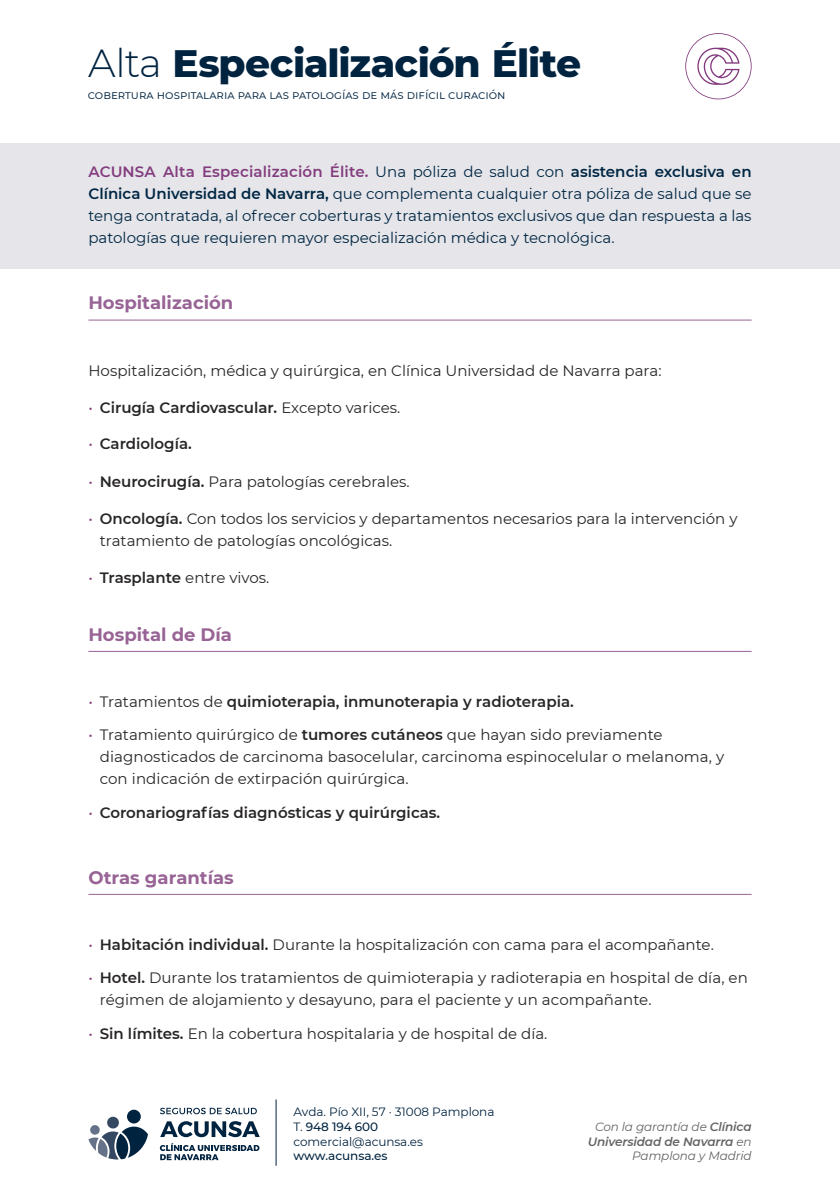
<style>
.page{position:relative;width:840px;height:1191px;background:#fff}
.page>*{position:absolute;margin:0;border:0;box-sizing:border-box;transform-origin:0 0}
.t1{font:800 39px "Montserrat";letter-spacing:-.03em;color:#002340}
.t2{font:700 18px "Montserrat";color:#986395}
.t3{font:15px/22px "Montserrat";color:#282526}
.t4{font:15px/22px "Montserrat";color:#002643;text-align:justify}
.t5{font:600 15px "Montserrat";color:#282526}
.t6{font:12px/14.6px "Montserrat";letter-spacing:-.005em;color:#002340}
.t7{font:italic 12px/14.6px "Montserrat";letter-spacing:-.01em;color:#636366;text-align:right}
.t8{font:500 12px "Montserrat";letter-spacing:-.005em;color:#002340}
.s1{font-weight:300}
.s2{font-weight:600;color:#833c7e}
.s3{font-weight:600}
.s4{font-weight:400;color:#81387c}
.s5{font-weight:400}
.s6{color:#81387c}
.s7{font-weight:500}
</style>
<div class="page">
<svg style="left:685px;top:33px;width:66px;height:66px"></svg>
<svg style="left:88px;top:1109px;width:60px;height:50px"></svg>
<svg style="left:160px;top:1121px;width:99px;height:16px"></svg>
<svg style="left:160px;top:1143px;width:99px;height:17px"></svg>
<svg style="left:160px;top:1107px;width:97px;height:7px"></svg>
<hr style="left:275px;top:1099px;width:1px;height:66px;background:#002340">
<div style="left:0;top:144px;width:839px;height:125px;background:#e6e6ea"></div>
<hr style="left:88px;top:320px;width:663px;height:1px;background:#986395">
<hr style="left:88px;top:651px;width:663px;height:1px;background:#986395">
<hr style="left:88px;top:894px;width:663px;height:1px;background:#986395">
<h1 class="t1" style="left:88px;top:35px;width:494px"><span class="s1">Alta</span> Especialización Élite</h1>
<p class="t6" style="left:88px;top:87px;width:419px">cobertura hospitalaria para las patologías de más difícil curación</p>
<p class="t4" style="left:88px;top:160px;width:664px"><span class="s2">ACUNSA Alta Especialización Élite.</span> Una póliza de salud con <span class="s3">asistencia exclusiva en Clínica Universidad de Navarra,</span> que complementa cualquier otra póliza de salud que se tenga contratada, al ofrecer coberturas y tratamientos exclusivos que dan respuesta a las patologías que requieren mayor especialización médica y tecnológica.</p>
<p class="t2" style="left:88px;top:290px;width:146px">Hospitalización</p>
<p class="t3" style="left:88px;top:359px;width:574px">Hospitalización, médica y quirúrgica, en Clínica Universidad de Navarra para:</p>
<p class="t5" style="left:88px;top:397px;width:313px"><span class="s4">•</span> Cirugía Cardiovascular. <span class="s5">Excepto varices.</span></p>
<p class="t5" style="left:88px;top:433px;width:105px"><span class="s4">•</span> Cardiología.</p>
<p class="t3" style="left:88px;top:470px;width:322px"><span class="s6">•</span> <span class="s3">Neurocirugía.</span> Para patologías cerebrales.</p>
<p class="t3" style="left:100px;top:507px;width:639px;text-indent:-11px"><span class="s6">•</span> <span class="s3">Oncología.</span> Con todos los servicios y departamentos necesarios para la intervención y tratamiento de patologías oncológicas.</p>
<p class="t3" style="left:88px;top:566px;width:182px"><span class="s6">•</span> <span class="s3">Trasplante</span> entre vivos.</p>
<p class="t2" style="left:88px;top:621px;width:145px">Hospital de Día</p>
<p class="t5" style="left:88px;top:691px;width:486px"><span class="s4">•</span> <span class="s5">Tratamientos de</span> quimioterapia, inmunoterapia y radioterapia.</p>
<p class="t3" style="left:100px;top:723px;width:625px;text-indent:-11px"><span class="s6">•</span> Tratamiento quirúrgico de <span class="s3">tumores cutáneos</span> que hayan sido previamente diagnosticados de carcinoma basocelular, carcinoma espinocelular o melanoma, y con indicación de extirpación quirúrgica.</p>
<p class="t5" style="left:88px;top:802px;width:353px"><span class="s4">•</span> Coronariografías diagnósticas y quirúrgicas.</p>
<p class="t2" style="left:88px;top:864px;width:147px">Otras garantías</p>
<p class="t3" style="left:88px;top:933px;width:626px"><span class="s6">•</span> <span class="s3">Habitación individual.</span> Durante la hospitalización con cama para el acompañante.</p>
<p class="t3" style="left:100px;top:966px;width:649px;text-indent:-11px"><span class="s6">•</span> <span class="s3">Hotel.</span> Durante los tratamientos de quimioterapia y radioterapia en hospital de día, en régimen de alojamiento y desayuno, para el paciente y un acompañante.</p>
<p class="t3" style="left:88px;top:1022px;width:460px"><span class="s6">•</span> <span class="s3">Sin límites.</span> En la cobertura hospitalaria y de hospital de día.</p>
<p class="t6" style="left:293px;top:1104px;width:202px">Avda. Pío XII, 57 · 31008 Pamplona<br>T. <span class="s7">948 194 600 </span>comercial@acunsa.es</p>
<p class="t8" style="left:293px;top:1147px;width:95px">www.acunsa.es</p>
<p class="t7" style="left:587px;top:1118px;width:165px">Con la garantía de <span class="s3">Clínica<br>Universidad de Navarra</span> en<br>Pamplona y Madrid</p>
</div>
